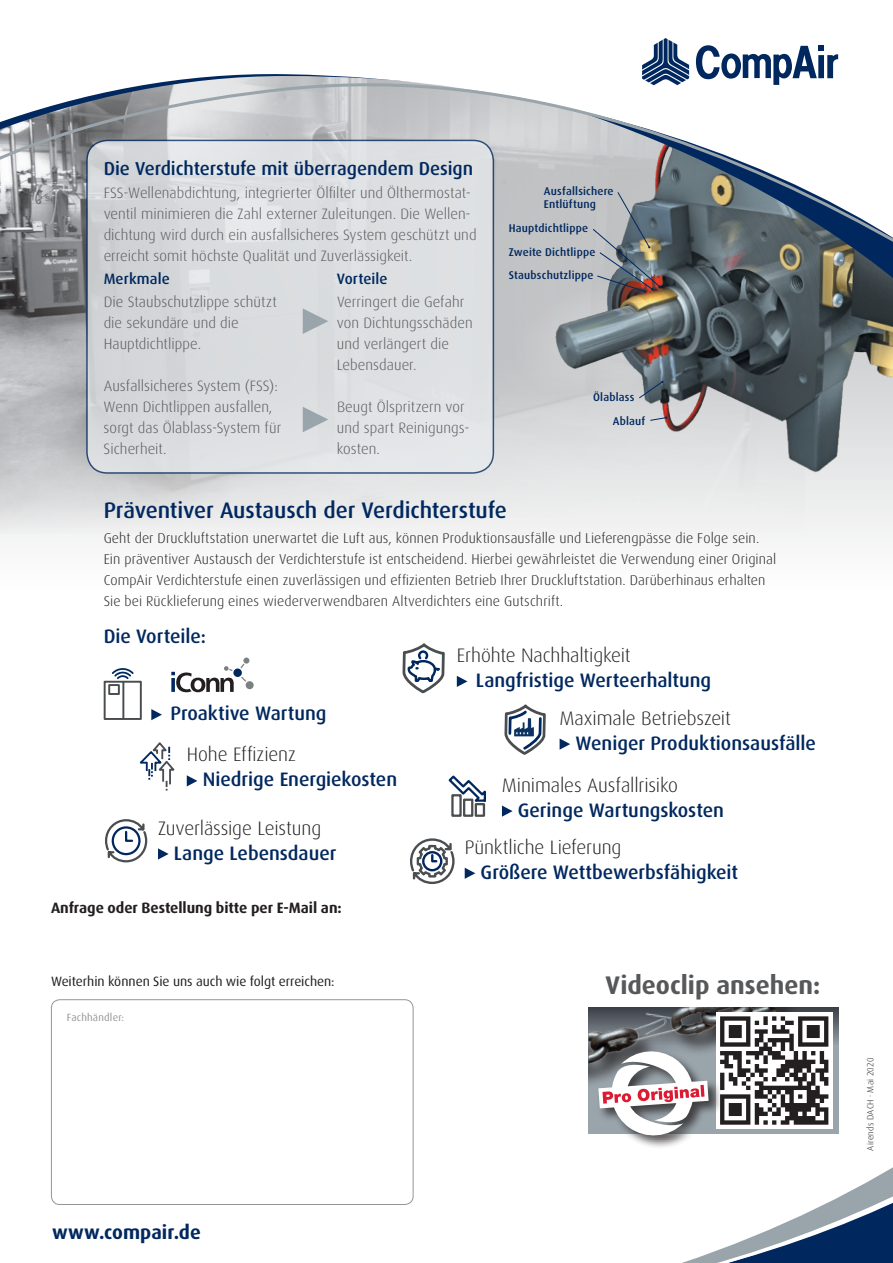
<style>
.page{position:relative;width:893px;height:1263px;background:#fff}
.page>*{position:absolute;margin:0;border:0;box-sizing:border-box;transform-origin:0 0}
.t1{font:700 25.5px "Dax";color:#57585a}
.t2{font:500 22.5px "Dax";letter-spacing:-.005em;color:#00285f}
.t3{font:500 19.5px "Dax";letter-spacing:-.005em;color:#00285f}
.t4{font:300 19.5px "Dax";letter-spacing:-.005em;color:#231f20}
.t5{font:700 19.5px "Dax";color:#00285f}
.t6{font:500 18.75px "Dax";letter-spacing:-.005em;color:#00285f}
.t7{font:300 15px/21px "Dax";letter-spacing:.005em;color:#57585a}
.t8{font:700 15px "Dax";letter-spacing:-.005em;color:#231f20}
.t9{font:500 15px "Dax";letter-spacing:.005em;color:#00285f}
.t10{font:300 14.25px/21px "Dax";letter-spacing:.005em;color:#231f20}
.t11{font:13.5px "Dax";letter-spacing:-.005em;color:#231f20}
.t12{font:500 11.25px/23.2px "Dax";letter-spacing:.015em;color:#00285f}
.t13{font:10.5px "Dax";letter-spacing:.02em;color:#939598}
.t14{font:300 9px "Dax";letter-spacing:.02em;color:#231f20}
</style>
<div class="page">
<div style="left:0;top:52px;width:893px;height:545px;background:#f9f9f9"></div>
<img style="left:0;top:289px;width:804px;height:243px">
<img style="left:537px;top:289px;width:356px;height:207px">
<svg style="left:504px;top:289px;width:211px;height:117px;background:#939799"></svg>
<svg style="left:650px;top:416px;width:17px;height:5px"></svg>
<svg style="left:0;top:253px;width:893px;height:36px;background:#797c7e"></svg>
<svg style="left:0;top:54px;width:893px;height:199px"></svg>
<svg style="left:696px;top:45px;width:142px;height:40px"></svg>
<svg style="left:642px;top:38px;width:47px;height:47px"></svg>
<svg style="left:682px;top:1167px;width:211px;height:96px"></svg>
<div style="left:87px;top:140px;width:406px;height:333px;background:#dcdee0;border-radius:21px"></div>
<div style="left:86px;top:140px;width:408px;height:334px;border:2px solid #00285f;border-radius:21px"></div>
<svg style="left:303px;top:308px;width:25px;height:26px"></svg>
<svg style="left:303px;top:407px;width:25px;height:25px"></svg>
<svg style="left:158px;top:848px;width:11px;height:11px"></svg>
<svg style="left:105px;top:819px;width:43px;height:44px"></svg>
<svg style="left:151px;top:709px;width:11px;height:11px"></svg>
<svg style="left:241px;top:677px;width:5px;height:5px"></svg>
<svg style="left:171px;top:666px;width:63px;height:26px"></svg>
<div style="left:246px;top:681px;width:8px;height:8px;background:#7b8080;border-radius:50%"></div>
<svg style="left:240px;top:657px;width:10px;height:11px"></svg>
<div style="left:233px;top:668px;width:9px;height:9px;background:#00285f;border-radius:50%"></div>
<div style="left:104px;top:681px;width:38px;height:39px;border:2px solid #4a4d50"></div>
<div style="left:108px;top:684px;width:12px;height:11px;border:2px solid #4a4d50"></div>
<hr style="left:122px;top:682px;width:2px;height:37px;background:#4a4d50">
<svg style="left:112px;top:668px;width:22px;height:11px"></svg>
<svg style="left:187px;top:775px;width:10px;height:11px"></svg>
<svg style="left:139px;top:742px;width:36px;height:49px"></svg>
<svg style="left:457px;top:676px;width:10px;height:11px"></svg>
<svg style="left:402px;top:643px;width:43px;height:51px"></svg>
<svg style="left:560px;top:738px;width:10px;height:12px"></svg>
<svg style="left:504px;top:704px;width:42px;height:51px"></svg>
<svg style="left:502px;top:805px;width:11px;height:12px"></svg>
<svg style="left:448px;top:775px;width:38px;height:42px"></svg>
<svg style="left:465px;top:868px;width:10px;height:11px"></svg>
<svg style="left:410px;top:838px;width:45px;height:46px"></svg>
<div style="left:51px;top:999px;width:362px;height:206px;border:1px solid #939598;border-radius:9px"></div>
<svg style="left:588px;top:1007px;width:250px;height:126px;background:#818a91"></svg>
<img style="left:588px;top:1007px;width:188px;height:105px">
<div style="left:716px;top:1012px;width:117px;height:117px;background:#fff"></div>
<svg style="left:720px;top:1016px;width:108px;height:109px"></svg>
<div style="left:597px;top:1049px;width:125px;height:100px;background:#231f20;opacity:.75"></div>
<svg style="left:598px;top:1047px;width:111px;height:93px"></svg>
<p class="t6" style="left:104px;top:158px;width:371px">Die Verdichterstufe mit überragendem Design</p>
<p class="t7" style="left:104px;top:182px;width:374px">FSS-Wellenabdichtung, integrierter Ölfilter und Ölthermostat&shy;ventil minimieren die Zahl externer Zuleitungen. Die Wellen&shy;dichtung wird durch ein ausfallsicheres System geschützt und erreicht somit höchste Qualität und Zuverlässigkeit.</p>
<p class="t9" style="left:104px;top:271px;width:68px">Merkmale</p>
<p class="t7" style="left:104px;top:291px;width:175px">Die Staubschutzlippe schützt die -sekundäre und die<br>Hauptdichtlippe.</p>
<p class="t7" style="left:104px;top:375px;width:179px">Ausfallsicheres System (FSS):<br>Wenn Dichtlippen ausfallen, sorgt das Ölablass--System für<br>Sicherheit.</p>
<p class="t9" style="left:337px;top:271px;width:52px">Vorteile</p>
<p class="t7" style="left:337px;top:291px;width:137px">Verringert die Gefahr von Dichtungsschäden und verlängert die<br>Lebensdauer.</p>
<p class="t7" style="left:337px;top:396px;width:134px">Beugt Ölspritzern vor und spart Reinigungs&shy;kosten.</p>
<p class="t12" style="left:544px;top:184px;width:71px;line-height:13.8px">Ausfallsichere<br>Entlüftung</p>
<p class="t12" style="left:509px;top:217px;width:88px">Hauptdichtlippe<br>Zweite Dichtlippe<br>Staubschutzlippe</p>
<p class="t12" style="left:613px;top:386px;width:34px;text-indent:-20px">Ölablass<br>Ablauf</p>
<h2 class="t2" style="left:104px;top:497px;width:405px">Präventiver Austausch der Verdichterstufe</h2>
<p class="t10" style="left:104px;top:528px;width:674px">Geht der Druckluftstation unerwartet die Luft aus, können Produktionsausfälle und Lieferengpässe die Folge sein.<br>Ein präventiver Austausch der Verdichterstufe ist entscheidend. Hierbei gewährleistet die Verwendung einer Original CompAir Verdichterstufe einen zuverlässigen und effizienten Betrieb Ihrer Druckluftstation. Darüberhinaus erhalten Sie bei Rücklieferung eines wiederverwendbaren Altverdichters eine Gutschrift.</p>
<h3 class="t3" style="left:104px;top:625px;width:104px">Die Vorteile:</h3>
<h3 class="t3" style="left:170px;top:702px;width:158px">Proaktive Wartung</h3>
<h3 class="t4" style="left:187px;top:744px;width:111px">Hohe Effizienz</h3>
<h3 class="t3" style="left:203px;top:769px;width:196px">Niedrige Energiekosten</h3>
<h3 class="t4" style="left:158px;top:817px;width:165px">Zuverlässige Leistung</h3>
<h3 class="t3" style="left:174px;top:842px;width:164px">Lange Lebensdauer</h3>
<p class="t8" style="left:51px;top:899px;width:292px">Anfrage oder Bestellung bitte per E-Mail an:</p>
<p class="t11" style="left:51px;top:974px;width:285px">Weiterhin können Sie uns auch wie folgt erreichen:</p>
<p class="t13" style="left:67px;top:1012px;width:59px">Fachhändler:</p>
<h3 class="t4" style="left:457px;top:644px;width:175px">Erhöhte Nachhaltigkeit</h3>
<h3 class="t3" style="left:476px;top:669px;width:237px">Langfristige Werteerhaltung</h3>
<h3 class="t4" style="left:560px;top:707px;width:173px">Maximale Betriebszeit</h3>
<h3 class="t3" style="left:575px;top:732px;width:242px">Weniger Produktionsausfälle</h3>
<h3 class="t4" style="left:502px;top:774px;width:178px">Minimales Ausfallrisiko</h3>
<h3 class="t3" style="left:518px;top:799px;width:207px">Geringe Wartungskosten</h3>
<h3 class="t4" style="left:465px;top:836px;width:158px">Pünktliche Lieferung</h3>
<h3 class="t3" style="left:481px;top:861px;width:259px">Größere Wettbewerbsfähigkeit</h3>
<h1 class="t1" style="left:606px;top:970px;width:216px">Videoclip ansehen:</h1>
<h3 class="t5" style="left:52px;top:1221px;width:150px">www.compair.de</h3>
<p class="t14" style="left:865px;top:1151px;width:94px;rotate:-90deg">Airends DACH · Mai 2020</p>
</div>
